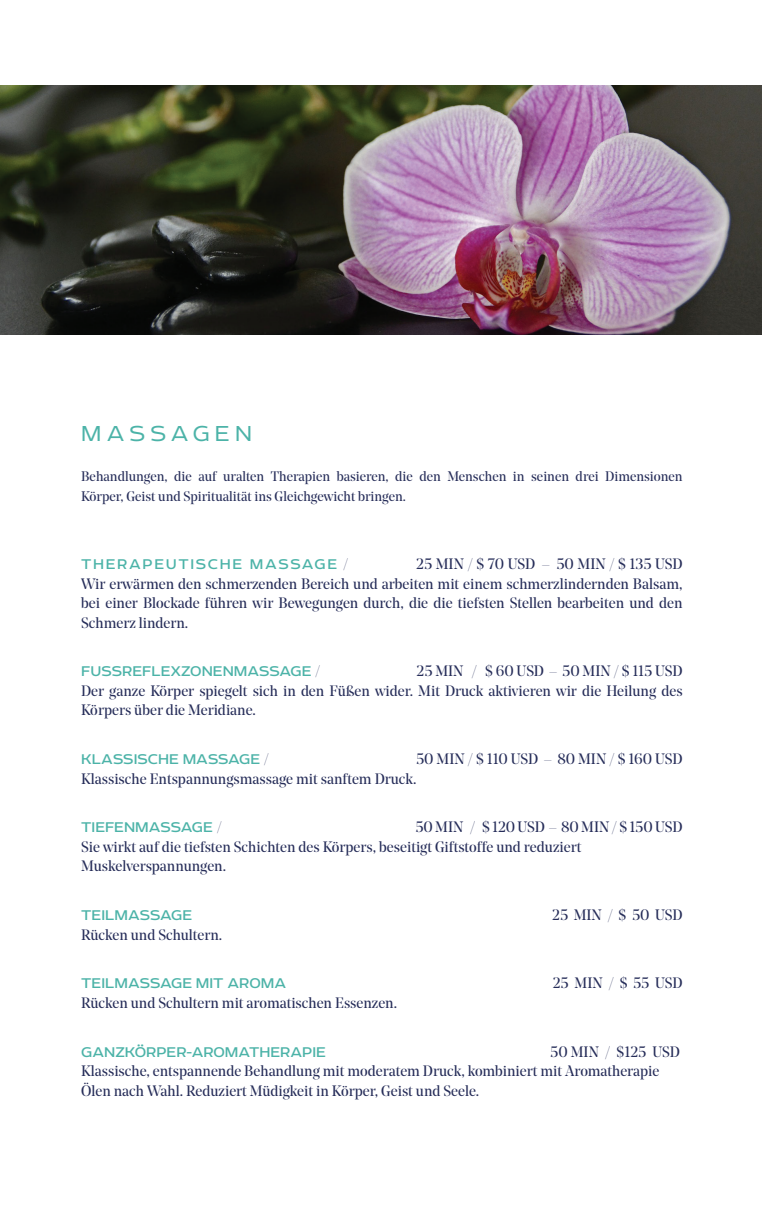
<style>
.page{position:relative;width:762px;height:1205px;background:#fff}
.page>*{position:absolute;margin:0;border:0;box-sizing:border-box;transform-origin:0 0}
.t1{font:300 25px "Echoes Sans";letter-spacing:.21em;color:#4cb3a8}
.t2{font:16.25px "Echoes Sans";color:#4cb3a8}
.t3{font:16.25px "Echoes Sans";letter-spacing:.1em;color:#4cb3a8}
.t4{font:15px/19.5px "Noe Display";color:#262d59}
.t5{font:13.75px/19.5px "Noe Display";color:#262d59}
.s1{font-family:"Noe Display";font-size:13.75px;color:#262d59}
</style>
<div class="page">
<img style="left:0;top:86px;width:762px;height:248px">
<h1 class="t1" style="left:81px;top:420px;width:172px">MASSAGEN</h1>
<p class="t5" style="left:81px;top:467px;width:603px">Behandlungen, die auf uralten Therapien basieren, die den Menschen in seinen drei Dimensionen<br>Körper, Geist und Spiritualität ins Gleichgewicht bringen.</p>
<p class="t4" style="left:81px;top:554px;width:603px;text-align:justify;text-indent:335px">25 MIN / $ 70 USD – 50 MIN / $ 135 USD Wir erwärmen den schmerzenden Bereich und arbeiten mit einem schmerzlindernden Balsam, bei einer Blockade führen wir Bewegungen durch, die die tiefsten Stellen bearbeiten und den Schmerz lindern.</p>
<p class="t2" style="left:81px;top:662px;width:241px">FUSSREFLEXZONENMASSAGE <span class="s1">/</span></p>
<p class="t3" style="left:81px;top:555px;width:269px">THERAPEUTISCHE MASSAGE <span class="s1">/</span></p>
<p class="t4" style="left:81px;top:661px;width:603px;text-align:justify;text-indent:335px">25 MIN / $ 60 USD – 50 MIN / $ 115 USD Der ganze Körper spiegelt sich in den Füßen wider. Mit Druck aktivieren wir die Heilung des Körpers über die Meridiane.</p>
<p class="t2" style="left:81px;top:750px;width:189px">KLASSISCHE MASSAGE <span class="s1">/</span></p>
<p class="t4" style="left:81px;top:749px;width:603px;text-indent:335px">50 MIN / $ 110 USD – 80 MIN / $ 160 USD<br>Klassische Entspannungsmassage mit sanftem Druck.</p>
<p class="t2" style="left:81px;top:818px;width:142px">TIEFENMASSAGE <span class="s1">/</span></p>
<p class="t4" style="left:81px;top:817px;width:603px;text-indent:334px">50 MIN / $ 120 USD – 80 MIN / $ 150 USD<br>Sie wirkt auf die tiefsten Schichten des Körpers, beseitigt Giftstoffe und reduziert<br>Muskelverspannungen.</p>
<p class="t2" style="left:81px;top:906px;width:112px">TEILMASSAGE</p>
<p class="t4" style="left:552px;top:905px;width:132px">25 MIN / $ 50 USD</p>
<p class="t4" style="left:81px;top:924px;width:143px">Rücken und Schultern.</p>
<p class="t2" style="left:81px;top:974px;width:206px">TEILMASSAGE MIT AROMA</p>
<p class="t4" style="left:553px;top:973px;width:131px">25 MIN / $ 55 USD</p>
<p class="t4" style="left:81px;top:993px;width:317px">Rücken und Schultern mit aromatischen Essenzen.</p>
<p class="t2" style="left:81px;top:1043px;width:246px">GANZKÖRPER-AROMATHERAPIE</p>
<p class="t4" style="left:81px;top:1041px;width:600px;text-indent:469px">50 MIN / $125 USD<br>Klassische, entspannende Behandlung mit moderatem Druck, kombiniert mit Aromatherapie<br>Ölen nach Wahl. Reduziert Müdigkeit in Körper, Geist und Seele.</p>
</div>
